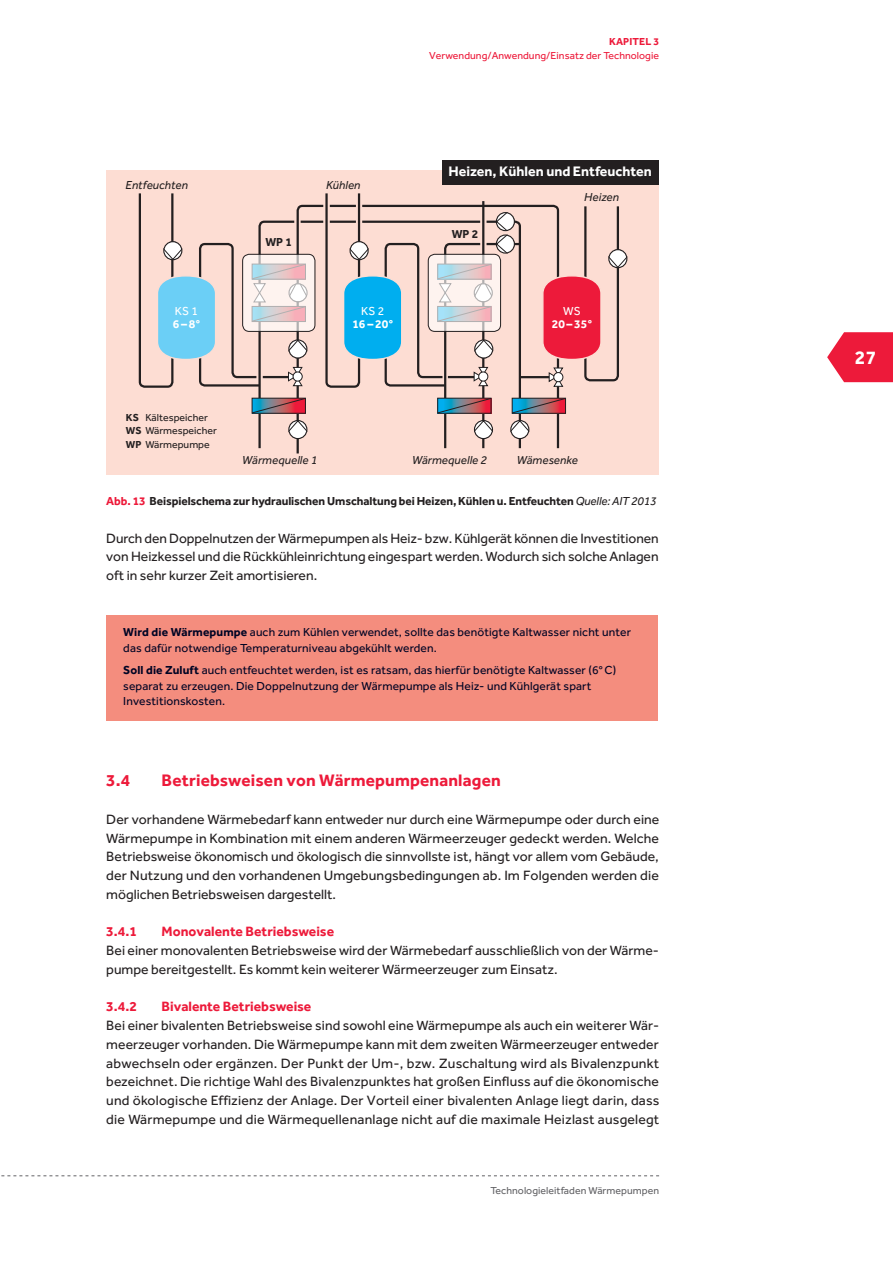
<style>
.page{position:relative;width:893px;height:1263px;background:#fff}
.page>*{position:absolute;margin:0;border:0;box-sizing:border-box;transform-origin:0 0}
.t1{font:700 19.5px "Effra";color:#fff}
.Überschrift_2{font:700 17.25px "Effra";letter-spacing:.01em;color:#ed1a3a}
.t2{font:700 14.25px "Effra";color:#fff}
.Fließtext{font:13.95px/18.8px "Effra";color:#231f20;text-align:justify}
.Überschrift_3{font:700 13.95px "Effra";color:#ed1a3a}
.t3{font:12px/15.8px "Effra";letter-spacing:.01em;color:#000424}
.Abbildungsbeschriftu{font:700 12px "Effra";letter-spacing:-.005em;color:#231f20}
.t4{font:italic 12px "Effra";letter-spacing:.005em;color:#231f20}
.t5{font:700 12px/13.5px "Effra";letter-spacing:.005em;color:#fff;text-align:center}
.Fußnote{font:10.5px/13.5px "Effra";color:#231f20}
.t6{font:10.5px "Effra";letter-spacing:.005em;color:#ed1a3a}
.t7{font:10.5px "Effra";letter-spacing:.005em;color:#636366}
.t8{font:700 10.5px "Effra";letter-spacing:.01em;color:#ed1a3a}
.s1{font-weight:400}
.s2{font-weight:700}
.s3{color:#ed1a3a}
.s4{font-weight:400;font-style:italic}
</style>
<div class="page">
<div style="left:106px;top:171px;width:553px;height:304px;background:#fdddd3"></div>
<div style="left:442px;top:160px;width:217px;height:24px;background:#231f20"></div>
<svg style="left:138px;top:193px;width:489px;height:261px"></svg>
<div style="left:496px;top:212px;width:19px;height:19px;border:1px solid #231f20;border-radius:50%"></div>
<hr style="left:330px;top:205px;width:26px;height:2px;background:#231f20">
<hr style="left:330px;top:221px;width:26px;height:2px;background:#231f20">
<hr style="left:362px;top:221px;width:118px;height:2px;background:#231f20">
<svg style="left:429px;top:255px;width:71px;height:76px;background:#e7e0e1"></svg>
<div style="left:428px;top:254px;width:73px;height:78px;border:1px solid #231f20;border-radius:7px"></div>
<div style="left:106px;top:615px;width:552px;height:105px;background:#f48d7e"></div>
<svg style="left:827px;top:332px;width:66px;height:50px;background:#ef3854"></svg>
<svg style="left:1px;top:1175px;width:658px;height:1px"></svg>
<p class="t8" style="left:609px;top:35px;width:51px">KAPITEL 3</p>
<p class="t6" style="left:429px;top:49px;width:231px">Verwendung/Anwendung/Einsatz der Technologie</p>
<p class="t4" style="left:126px;top:178px;width:64px">Entfeuchten</p>
<p class="t4" style="left:326px;top:178px;width:36px">Kühlen</p>
<p class="Abbildungsbeschriftu" style="left:265px;top:235px;width:28px">WP 1</p>
<p class="t2" style="left:449px;top:162px;width:205px">Heizen, Kühlen und Entfeuchten</p>
<p class="Abbildungsbeschriftu" style="left:452px;top:227px;width:28px">WP 2</p>
<p class="t4" style="left:584px;top:190px;width:36px">Heizen</p>
<p class="t5" style="left:173px;top:304px;width:29px;text-align:left"><span class="s1">KS 1<br></span>6–8°</p>
<p class="t5" style="left:352px;top:304px;width:42px"><span class="s1">KS 2<br></span>16 – 20°</p>
<p class="t5" style="left:552px;top:304px;width:42px"><span class="s1">WS<br></span>20–35°</p>
<p class="Fußnote" style="left:126px;top:411px;width:93px"><span class="s2">KS</span> Kältespeicher<br><span class="s2">WS</span> Wärmespeicher</p>
<p class="Fußnote" style="left:126px;top:438px;width:85px"><span class="s2">WP</span> Wärmepumpe</p>
<p class="t4" style="left:242px;top:453px;width:76px">Wärmequelle 1</p>
<p class="t4" style="left:412px;top:453px;width:76px">Wärmequelle 2</p>
<p class="t4" style="left:517px;top:453px;width:63px">Wämesenke</p>
<p class="Abbildungsbeschriftu" style="left:106px;top:494px;width:552px"><span class="s3">Abb. 13</span> Beispielschema zur hydraulischen Umschaltung bei Heizen, Kühlen u. Entfeuchten <span class="s4">Quelle: AIT 2013</span></p>
<p class="Fließtext" style="left:106px;top:528px;width:554px">Durch den Doppelnutzen der Wärmepumpen als Heiz- bzw. Kühlgerät können die Investitionen von Heizkessel und die Rückkühleinrichtung eingespart werden. Wodurch sich solche Anlagen oft in sehr kurzer Zeit amortisieren.</p>
<p class="t3" style="left:123px;top:624px;width:509px"><span class="s2">Wird die Wärmepumpe</span> auch zum Kühlen verwendet, sollte das benötigte Kaltwasser nicht unter das dafür notwendige Temperaturniveau abgekühlt werden.</p>
<p class="t3" style="left:123px;top:662px;width:494px"><span class="s2">Soll die Zuluft</span> auch entfeuchtet werden, ist es ratsam, das hierfür benötigte Kaltwasser (6°C) separat zu erzeugen. Die Doppelnutzung der Wärmepumpe als Heiz- und Kühlgerät spart<br>Investitionskosten.</p>
<h2 class="Überschrift_2" style="left:106px;top:770px;width:26px">3.4</h2>
<h2 class="Überschrift_2" style="left:162px;top:770px;width:341px">Betriebsweisen von Wärmepumpenanlagen</h2>
<p class="Fließtext" style="left:106px;top:810px;width:555px">Der vorhandene Wärmebedarf kann entweder nur durch eine Wärmepumpe oder durch eine Wärmepumpe in Kombination mit einem anderen Wärmeerzeuger gedeckt werden. Welche Betriebsweise ökonomisch und ökologisch die sinnvollste ist, hängt vor allem vom Gebäude, der Nutzung und den vorhandenen Umgebungsbedingungen ab. Im Folgenden werden die möglichen Betriebsweisen dargestellt.</p>
<h3 class="Überschrift_3" style="left:106px;top:923px;width:32px">3.4.1</h3>
<h3 class="Überschrift_3" style="left:162px;top:923px;width:174px">Monovalente Betriebsweise</h3>
<p class="Fließtext" style="left:106px;top:941px;width:554px">Bei einer monovalenten Betriebsweise wird der Wärmebedarf ausschließlich von der Wärme&shy;pumpe bereitgestellt. Es kommt kein weiterer Wärmeerzeuger zum Einsatz.</p>
<h3 class="Überschrift_3" style="left:106px;top:998px;width:32px">3.4.2</h3>
<h3 class="Überschrift_3" style="left:162px;top:998px;width:151px">Bivalente Betriebsweise</h3>
<p class="Fließtext" style="left:106px;top:1016px;width:555px">Bei einer bivalenten Betriebsweise sind sowohl eine Wärmepumpe als auch ein weiterer Wär&shy;meerzeuger vorhanden. Die Wärmepumpe kann mit dem zweiten Wärmeerzeuger entweder abwechseln oder ergänzen. Der Punkt der Um-, bzw. Zuschaltung wird als Bivalenzpunkt bezeichnet. Die richtige Wahl des Bivalenzpunktes hat großen Einfluss auf die ökonomische und ökologische Effizienz der Anlage. Der Vorteil einer bivalenten Anlage liegt darin, dass die Wärmepumpe und die Wärmequellenanlage nicht auf die maximale Heizlast ausgelegt</p>
<p class="t7" style="left:490px;top:1184px;width:170px">Technologieleitfaden Wärmepumpen</p>
<h1 class="t1" style="left:855px;top:345px;width:23px">27</h1>
</div>
